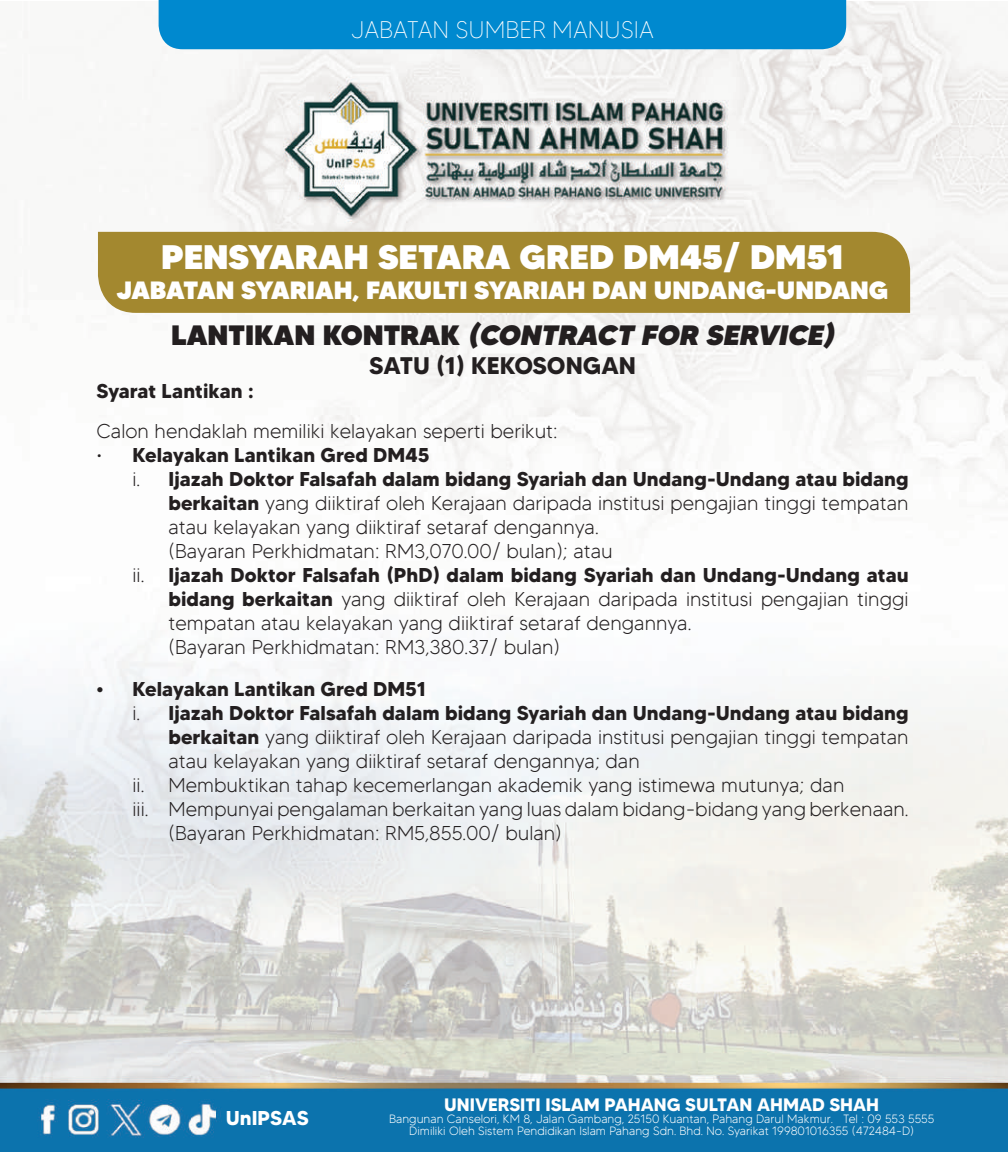
<style>
.page{position:relative;width:1008px;height:1152px;background:#fff}
.page>*{position:absolute;margin:0;border:0;box-sizing:border-box;transform-origin:0 0}
.t1{font:900 34px "MADETOMMY";color:#fff}
.t2{font:italic 900 28px "MADETOMMY";color:#231f20}
.t3{font:900 25px "MADETOMMY";color:#fff}
.t4{font:100 24px "MADETOMMY";color:#fff}
.t5{font:700 24px "MADETOMMY";color:#231f20}
.t6{font:300 20px "MADETOMMY";color:#231f20}
.t7{font:700 20px "MADETOMMY";color:#231f20}
.t8{font:700 20px "MADETOMMY";color:#fff}
.t9{font:700 18px "MADETOMMY";color:#fff}
.t10{font:300 12px/12px "MADETOMMY";color:#fff;text-align:center}
.s1{font-style:normal}
.s2{font-weight:300}
.s3{font-weight:700}
</style>
<div class="page">
<img style="left:0;top:1px;width:1008px;height:1151px">
<div style="left:159px;top:0;width:687px;height:49px;background:#0089cf"></div>
<div style="left:98px;top:232px;width:812px;height:81px;background:#a3882f"></div>
<p class="t4" style="left:351px;top:15px;width:304px">JABATAN SUMBER MANUSIA</p>
<h1 class="t1" style="left:161px;top:236px;width:684px">PENSYARAH SETARA GRED DM45/ DM51</h1>
<p class="t3" style="left:117px;top:275px;width:773px">JABATAN SYARIAH, FAKULTI SYARIAH DAN UNDANG-UNDANG</p>
<h2 class="t2" style="left:171px;top:318px;width:671px"><span class="s1">L A N T I K A N KO N T R A K</span> (CONTRACT FOR SERVICE)</h2>
<p class="t5" style="left:369px;top:351px;width:268px">SATU (1) KEKOSONGAN</p>
<p class="t7" style="left:97px;top:379px;width:159px">Syarat Lantikan :</p>
<p class="t6" style="left:97px;top:419px;width:463px">Calon hendaklah memiliki kelayakan seperti berikut:</p>
<p class="t7" style="left:97px;top:443px;width:335px"><span class="s2">•</span> Kelayakan Lantikan Gred DM45</p>
<p class="t7" style="left:133px;top:467px;width:778px"><span class="s2">i.</span> Ijazah Doktor Falsafah dalam bidang Syariah dan Undang-Undang atau bidang</p>
<p class="t6" style="left:169px;top:491px;width:742px"><span class="s3">berkaitan</span> yang diiktiraf oleh Kerajaan daripada institusi pengajian tinggi tempatan</p>
<p class="t6" style="left:169px;top:515px;width:432px">atau kelayakan yang diiktiraf setaraf dengannya.</p>
<p class="t6" style="left:169px;top:539px;width:446px">(Bayaran Perkhidmatan: RM3,070.00/ bulan); atau</p>
<p class="t7" style="left:133px;top:563px;width:778px"><span class="s2">ii.</span> Ijazah Doktor Falsafah (PhD) dalam bidang Syariah dan Undang-Undang atau</p>
<p class="t6" style="left:169px;top:587px;width:742px"><span class="s3">bidang berkaitan</span> yang diiktiraf oleh Kerajaan daripada institusi pengajian tinggi</p>
<p class="t6" style="left:169px;top:611px;width:524px">tempatan atau kelayakan yang diiktiraf setaraf dengannya.</p>
<p class="t6" style="left:169px;top:635px;width:393px">(Bayaran Perkhidmatan: RM3,380.37/ bulan)</p>
<p class="t7" style="left:97px;top:677px;width:331px">• Kelayakan Lantikan Gred DM51</p>
<p class="t7" style="left:133px;top:701px;width:778px"><span class="s2">i.</span> Ijazah Doktor Falsafah dalam bidang Syariah dan Undang-Undang atau bidang</p>
<p class="t6" style="left:169px;top:725px;width:742px"><span class="s3">berkaitan</span> yang diiktiraf oleh Kerajaan daripada institusi pengajian tinggi tempatan</p>
<p class="t6" style="left:169px;top:749px;width:473px">atau kelayakan yang diiktiraf setaraf dengannya; dan</p>
<p class="t6" style="left:133px;top:773px;width:713px">ii. Membuktikan tahap kecemerlangan akademik yang istimewa mutunya; dan</p>
<p class="t6" style="left:133px;top:797px;width:778px">iii. Mempunyai pengalaman berkaitan yang luas dalam bidang-bidang yang berkenaan.</p>
<p class="t6" style="left:169px;top:821px;width:395px">(Bayaran Perkhidmatan: RM5,855.00/ bulan)</p>
<p class="t8" style="left:226px;top:1105px;width:84px">UnIPSAS</p>
<p class="t9" style="left:444px;top:1093px;width:436px">UNIVERSITI ISLAM PAHANG SULTAN AHMAD SHAH</p>
<p class="t10" style="left:389px;top:1113px;width:547px">Bangunan Canselori, KM 8, Jalan Gambang, 25150 Kuantan, Pahang Darul Makmur. Tel : 09 553 5555<br>Dimiliki Oleh Sistem Pendidikan Islam Pahang Sdn. Bhd. No. Syarikat 199801016355 (472484-D)</p>
</div>
